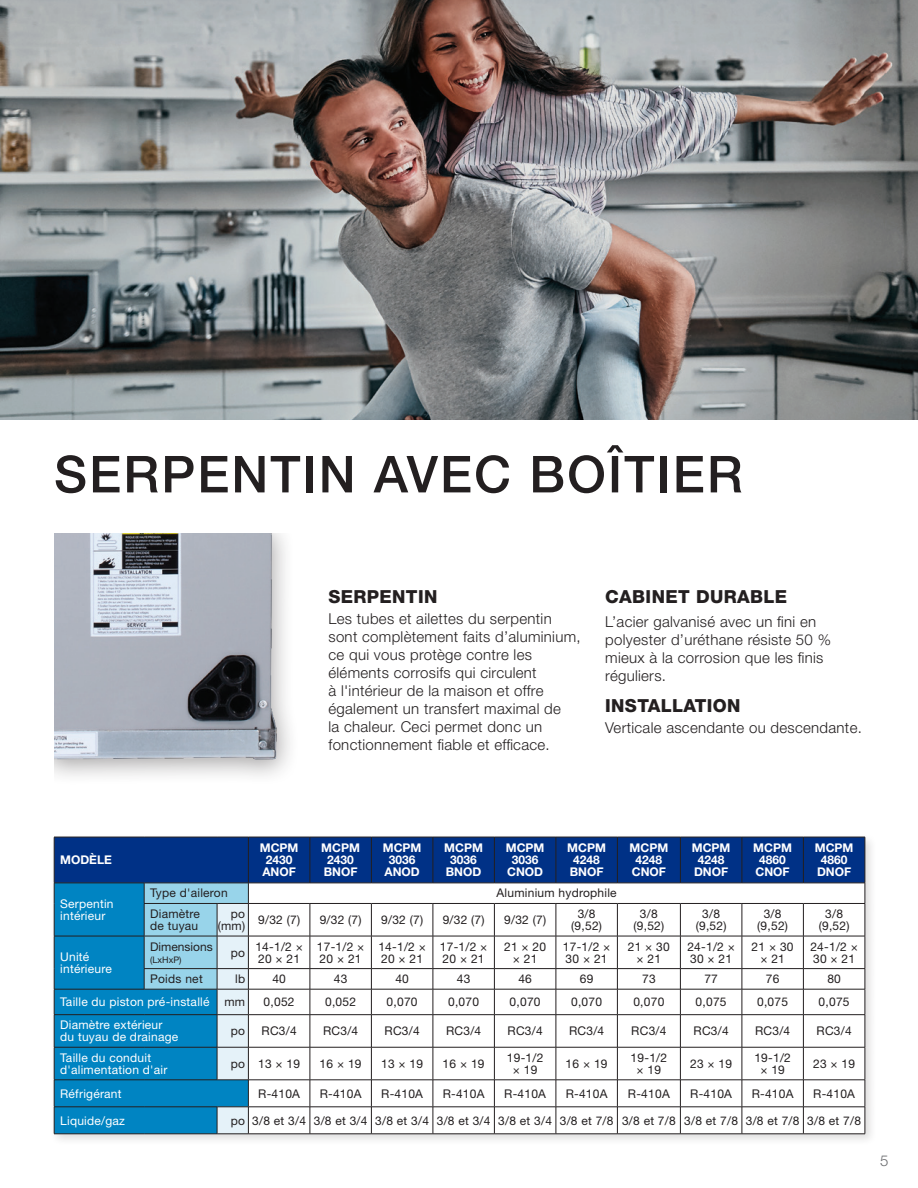
<style>
.page{position:relative;width:918px;height:1188px;background:#fff}
.page>*{position:absolute;margin:0;border:0;box-sizing:border-box;transform-origin:0 0}
.t1{font:500 51px "Helvetica Neue LT Pro";letter-spacing:.04em;color:#231f20}
.t2{font:800 18px "Helvetica Neue LT Pro";letter-spacing:.02em;color:#231f20}
.t3{font:300 15px/18px "Helvetica Neue LT Pro";letter-spacing:.02em;color:#231f20}
.t4{font:300 15px "Helvetica Neue LT Pro";color:#6c6d70}
.t5{font:12px/12px "Helvetica Neue LT Pro";letter-spacing:.02em;color:#231f20;text-align:center}
.t6{font:12px/12px "Helvetica Neue LT Pro";letter-spacing:.02em;color:#fff}
.t7{font:700 12px/12px "Helvetica Neue LT Pro";color:#fff;text-align:center}
.t8{font:12px "Helvetica Neue LT Pro";color:#231f20}
.t9{font:9px "Helvetica Neue LT Pro";color:#231f20}
</style>
<div class="page">
<div style="left:50px;top:833px;width:827px;height:314px;background:#231f20;opacity:.15"></div>
<svg style="left:54px;top:837px;width:812px;height:297px"></svg>
<hr style="left:54px;top:1134px;width:90px;height:1px;background:#231f20">
<hr style="left:144px;top:1134px;width:73px;height:1px;background:#231f20">
<hr style="left:217px;top:1134px;width:31px;height:1px;background:#231f20">
<hr style="left:248px;top:1134px;width:62px;height:1px;background:#231f20">
<hr style="left:310px;top:1134px;width:61px;height:1px;background:#231f20">
<hr style="left:371px;top:1134px;width:62px;height:1px;background:#231f20">
<hr style="left:433px;top:1134px;width:61px;height:1px;background:#231f20">
<hr style="left:494px;top:1134px;width:62px;height:1px;background:#231f20">
<hr style="left:556px;top:1134px;width:61px;height:1px;background:#231f20">
<hr style="left:617px;top:1134px;width:63px;height:1px;background:#231f20">
<hr style="left:680px;top:1134px;width:62px;height:1px;background:#231f20">
<hr style="left:742px;top:1134px;width:61px;height:1px;background:#231f20">
<hr style="left:803px;top:1134px;width:62px;height:1px;background:#231f20">
<img style="left:0;top:0;width:918px;height:420px">
<img style="left:54px;top:533px;width:236px;height:243px">
<p class="t1" style="left:54px;top:444px;width:690px">SERPENTIN AVEC BOÎTIER</p>
<p class="t2" style="left:328px;top:586px;width:110px">SERPENTIN</p>
<p class="t3" style="left:328px;top:609px;width:254px">Les tubes et ailettes du serpentin sont complètement faits d’aluminium, ce qui vous protège contre les éléments corrosifs qui circulent<br>à l'intérieur de la maison et offre également un transfert maximal de<br>la chaleur. Ceci permet donc un fonctionnement fiable et efficace.</p>
<p class="t2" style="left:605px;top:586px;width:184px">CABINET DURABLE</p>
<p class="t3" style="left:605px;top:612px;width:227px">L’acier galvanisé avec un fini en polyester d’uréthane résiste 50 % mieux à la corrosion que les finis réguliers.</p>
<p class="t2" style="left:605px;top:695px;width:137px">INSTALLATION</p>
<p class="t3" style="left:605px;top:719px;width:258px">Verticale ascendante ou descendante.</p>
<p class="t7" style="left:60px;top:854px;width:53px">MODÈLE</p>
<p class="t6" style="left:60px;top:897px;width:55px">Serpentin intérieur</p>
<p class="t7" style="left:260px;top:842px;width:40px">MCPM</p>
<p class="t7" style="left:262px;top:854px;width:35px;text-align:left">2430<br>ANOF</p>
<p class="t7" style="left:321px;top:842px;width:40px">MCPM</p>
<p class="t7" style="left:324px;top:854px;width:35px;text-align:left">2430<br>BNOF</p>
<p class="t7" style="left:383px;top:842px;width:40px">MCPM</p>
<p class="t7" style="left:384px;top:854px;width:37px">3036<br>ANOD</p>
<p class="t7" style="left:444px;top:842px;width:40px">MCPM</p>
<p class="t7" style="left:446px;top:854px;width:37px">3036<br>BNOD</p>
<p class="t7" style="left:506px;top:842px;width:40px">MCPM</p>
<p class="t7" style="left:507px;top:854px;width:38px">3036<br>CNOD</p>
<p class="t7" style="left:567px;top:842px;width:40px">MCPM</p>
<p class="t7" style="left:570px;top:854px;width:35px;text-align:left">4248<br>BNOF</p>
<p class="t7" style="left:630px;top:842px;width:40px">MCPM</p>
<p class="t7" style="left:632px;top:854px;width:36px">4248<br>CNOF</p>
<p class="t7" style="left:692px;top:842px;width:40px">MCPM</p>
<p class="t7" style="left:694px;top:854px;width:36px">4248<br>DNOF</p>
<p class="t7" style="left:753px;top:842px;width:40px">MCPM</p>
<p class="t7" style="left:756px;top:854px;width:36px">4860<br>CNOF</p>
<p class="t7" style="left:815px;top:842px;width:40px">MCPM</p>
<p class="t7" style="left:817px;top:854px;width:36px">4860<br>DNOF</p>
<p class="t5" style="left:150px;top:887px;width:79px">Type d'aileron</p>
<p class="t5" style="left:497px;top:887px;width:122px">Aluminium hydrophile</p>
<p class="t5" style="left:150px;top:907px;width:51px;text-align:left">Diamètre de tuyau</p>
<p class="t5" style="left:218px;top:907px;width:29px;text-align:right">po (mm)</p>
<p class="t5" style="left:258px;top:913px;width:43px">9/32 (7)</p>
<p class="t5" style="left:320px;top:913px;width:43px">9/32 (7)</p>
<p class="t5" style="left:381px;top:913px;width:43px">9/32 (7)</p>
<p class="t5" style="left:443px;top:913px;width:43px">9/32 (7)</p>
<p class="t5" style="left:504px;top:913px;width:43px">9/32 (7)</p>
<p class="t5" style="left:571px;top:907px;width:32px">3/8 (9,52)</p>
<p class="t5" style="left:634px;top:907px;width:32px">3/8 (9,52)</p>
<p class="t5" style="left:696px;top:907px;width:32px">3/8 (9,52)</p>
<p class="t5" style="left:757px;top:907px;width:32px">3/8 (9,52)</p>
<p class="t5" style="left:819px;top:907px;width:32px">3/8 (9,52)</p>
<p class="t5" style="left:231px;top:946px;width:16px">po</p>
<p class="t5" style="left:255px;top:940px;width:49px;text-align:left">14-1/2 ×<br>20 × 21</p>
<p class="t5" style="left:317px;top:940px;width:49px;text-align:left">17-1/2 ×<br>20 × 21</p>
<p class="t5" style="left:378px;top:940px;width:49px;text-align:left">14-1/2 ×<br>20 × 21</p>
<p class="t5" style="left:440px;top:940px;width:49px;text-align:left">17-1/2 ×<br>20 × 21</p>
<p class="t5" style="left:504px;top:940px;width:43px">21 × 20 × 21</p>
<p class="t5" style="left:563px;top:940px;width:49px;text-align:left">17-1/2 ×<br>30 × 21</p>
<p class="t5" style="left:628px;top:940px;width:43px">21 × 30 × 21</p>
<p class="t5" style="left:687px;top:940px;width:49px;text-align:left">24-1/2 ×<br>30 × 21</p>
<p class="t5" style="left:752px;top:940px;width:43px">21 × 30 × 21</p>
<p class="t5" style="left:810px;top:940px;width:49px;text-align:left">24-1/2 ×<br>30 × 21</p>
<p class="t8" style="left:150px;top:939px;width:64px">Dimensions</p>
<p class="t9" style="left:150px;top:954px;width:33px">(LxHxP)</p>
<p class="t6" style="left:60px;top:950px;width:53px">Unité intérieure</p>
<p class="t5" style="left:150px;top:973px;width:54px">Poids net</p>
<p class="t5" style="left:235px;top:973px;width:12px">lb</p>
<p class="t5" style="left:272px;top:973px;width:15px">40</p>
<p class="t5" style="left:334px;top:973px;width:15px">43</p>
<p class="t5" style="left:395px;top:973px;width:15px">40</p>
<p class="t5" style="left:457px;top:973px;width:15px">43</p>
<p class="t5" style="left:518px;top:973px;width:15px">46</p>
<p class="t5" style="left:580px;top:973px;width:15px">69</p>
<p class="t5" style="left:642px;top:973px;width:15px">73</p>
<p class="t5" style="left:704px;top:973px;width:15px">77</p>
<p class="t5" style="left:766px;top:973px;width:15px">76</p>
<p class="t5" style="left:827px;top:973px;width:15px">80</p>
<p class="t6" style="left:60px;top:996px;width:151px">Taille du piston pré-installé</p>
<p class="t5" style="left:224px;top:996px;width:22px">mm</p>
<p class="t5" style="left:264px;top:996px;width:32px">0,052</p>
<p class="t5" style="left:325px;top:996px;width:32px">0,052</p>
<p class="t5" style="left:387px;top:996px;width:32px">0,070</p>
<p class="t5" style="left:448px;top:996px;width:32px">0,070</p>
<p class="t5" style="left:510px;top:996px;width:32px">0,070</p>
<p class="t5" style="left:571px;top:996px;width:32px">0,070</p>
<p class="t5" style="left:633px;top:996px;width:32px">0,070</p>
<p class="t5" style="left:696px;top:996px;width:32px">0,075</p>
<p class="t5" style="left:757px;top:996px;width:32px">0,075</p>
<p class="t5" style="left:819px;top:996px;width:32px">0,075</p>
<p class="t6" style="left:60px;top:1019px;width:120px">Diamètre extérieur du tuyau de drainage</p>
<p class="t5" style="left:231px;top:1025px;width:16px">po</p>
<p class="t5" style="left:262px;top:1025px;width:37px">RC3/4</p>
<p class="t5" style="left:323px;top:1025px;width:37px">RC3/4</p>
<p class="t5" style="left:385px;top:1025px;width:37px">RC3/4</p>
<p class="t5" style="left:446px;top:1025px;width:37px">RC3/4</p>
<p class="t5" style="left:508px;top:1025px;width:37px">RC3/4</p>
<p class="t5" style="left:569px;top:1025px;width:37px">RC3/4</p>
<p class="t5" style="left:631px;top:1025px;width:37px">RC3/4</p>
<p class="t5" style="left:694px;top:1025px;width:37px">RC3/4</p>
<p class="t5" style="left:755px;top:1025px;width:37px">RC3/4</p>
<p class="t5" style="left:817px;top:1025px;width:37px">RC3/4</p>
<p class="t6" style="left:60px;top:1051px;width:109px">Taille du conduit d'alimentation d'air</p>
<p class="t5" style="left:231px;top:1057px;width:16px">po</p>
<p class="t5" style="left:258px;top:1057px;width:43px">13 × 19</p>
<p class="t5" style="left:320px;top:1057px;width:43px">16 × 19</p>
<p class="t5" style="left:381px;top:1057px;width:43px">13 × 19</p>
<p class="t5" style="left:443px;top:1057px;width:43px">16 × 19</p>
<p class="t5" style="left:507px;top:1051px;width:38px">19-1/2 × 19</p>
<p class="t5" style="left:566px;top:1057px;width:43px">16 × 19</p>
<p class="t5" style="left:631px;top:1051px;width:38px">19-1/2 × 19</p>
<p class="t5" style="left:690px;top:1057px;width:43px">23 × 19</p>
<p class="t5" style="left:754px;top:1051px;width:38px">19-1/2 × 19</p>
<p class="t5" style="left:813px;top:1057px;width:43px">23 × 19</p>
<p class="t6" style="left:60px;top:1087px;width:63px">Réfrigérant</p>
<p class="t5" style="left:258px;top:1087px;width:43px">R-410A</p>
<p class="t5" style="left:320px;top:1087px;width:43px">R-410A</p>
<p class="t5" style="left:381px;top:1087px;width:43px">R-410A</p>
<p class="t5" style="left:443px;top:1087px;width:43px">R-410A</p>
<p class="t5" style="left:504px;top:1087px;width:43px">R-410A</p>
<p class="t5" style="left:566px;top:1087px;width:43px">R-410A</p>
<p class="t5" style="left:628px;top:1087px;width:43px">R-410A</p>
<p class="t5" style="left:690px;top:1087px;width:43px">R-410A</p>
<p class="t5" style="left:752px;top:1087px;width:43px">R-410A</p>
<p class="t5" style="left:813px;top:1087px;width:43px">R-410A</p>
<p class="t6" style="left:60px;top:1114px;width:66px">Liquide/gaz</p>
<p class="t5" style="left:231px;top:1114px;width:16px">po</p>
<p class="t5" style="left:252px;top:1114px;width:55px">3/8 et 3/4</p>
<p class="t5" style="left:314px;top:1114px;width:55px">3/8 et 3/4</p>
<p class="t5" style="left:375px;top:1114px;width:55px">3/8 et 3/4</p>
<p class="t5" style="left:437px;top:1114px;width:55px">3/8 et 3/4</p>
<p class="t5" style="left:498px;top:1114px;width:55px">3/8 et 3/4</p>
<p class="t5" style="left:560px;top:1114px;width:55px">3/8 et 7/8</p>
<p class="t5" style="left:622px;top:1114px;width:55px">3/8 et 7/8</p>
<p class="t5" style="left:684px;top:1114px;width:55px">3/8 et 7/8</p>
<p class="t5" style="left:746px;top:1114px;width:55px">3/8 et 7/8</p>
<p class="t5" style="left:807px;top:1114px;width:55px">3/8 et 7/8</p>
<p class="t4" style="left:880px;top:1152px;width:10px">5</p>
</div>
